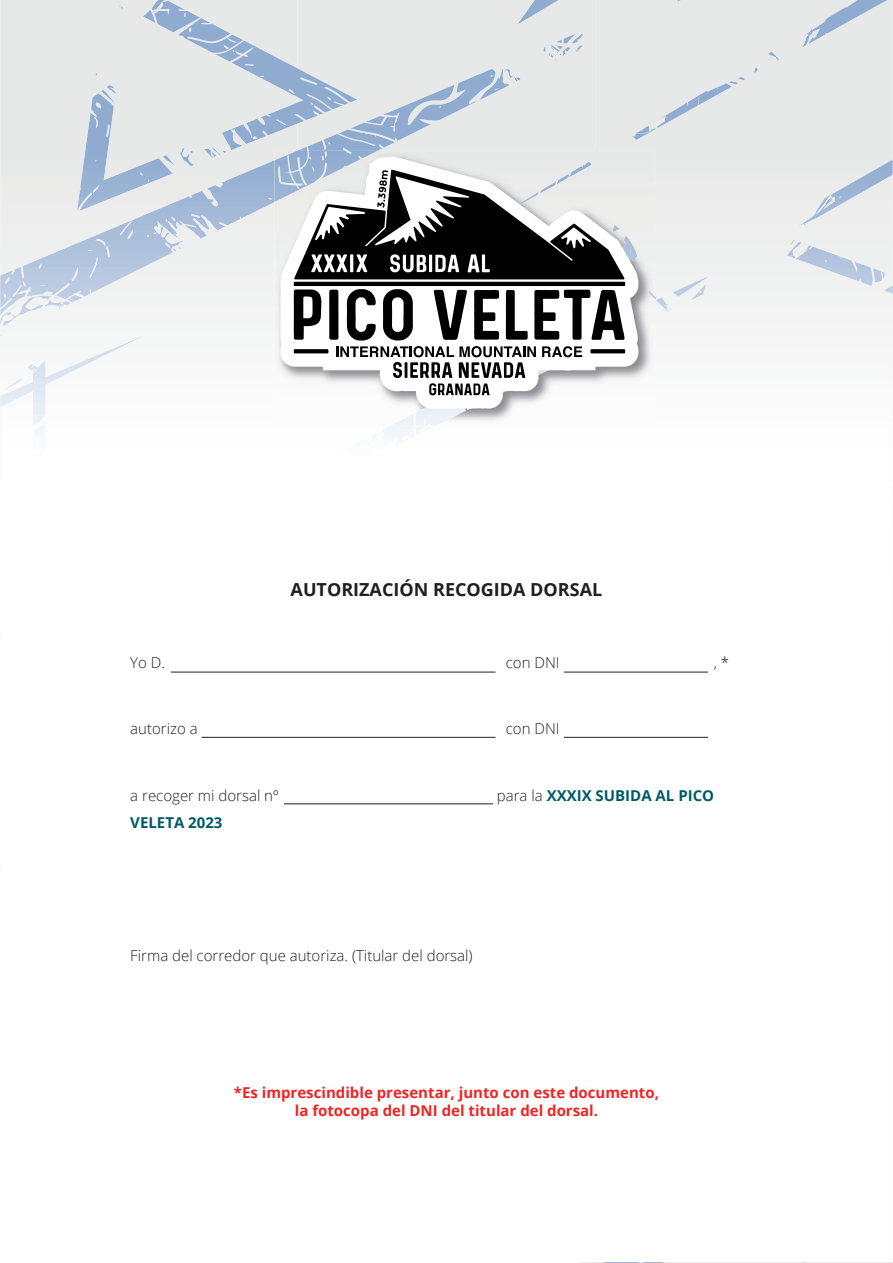
<style>
.page{position:relative;width:893px;height:1263px;background:#fff}
.page>*{position:absolute;margin:0;border:0;box-sizing:border-box;transform-origin:0 0}
.t1{font:700 18px "Open Sans";color:#231f20}
.t2{font:300 15px "Open Sans";color:#231f20}
.t3{font:700 15px/18px "Open Sans";color:#ee2524;text-align:center}
.t4{font:700 15px "Open Sans";color:#005a68}
.s1{font-weight:300;color:#231f20}
</style>
<div class="page">
<svg style="left:603px;top:1262px;width:61px;height:1px"></svg>
<svg style="left:803px;top:1262px;width:15px;height:1px"></svg>
<img style="left:873px;top:268px;width:9px;height:14px">
<img style="left:798px;top:160px;width:95px;height:66px">
<img style="left:796px;top:245px;width:77px;height:41px">
<svg style="left:882px;top:272px;width:3px;height:7px"></svg>
<img style="left:787px;top:242px;width:14px;height:16px">
<svg style="left:884px;top:285px;width:9px;height:9px"></svg>
<img style="left:32px;top:430px;width:9px;height:22px">
<img style="left:215px;top:41px;width:142px;height:88px">
<svg style="left:119px;top:6px;width:4px;height:3px"></svg>
<img style="left:77px;top:93px;width:96px;height:36px">
<img style="left:178px;top:18px;width:65px;height:35px">
<svg style="left:101px;top:85px;width:15px;height:18px"></svg>
<img style="left:151px;top:0;width:49px;height:32px">
<svg style="left:143px;top:10px;width:12px;height:13px"></svg>
<img style="left:378px;top:738px;width:68px;height:67px">
<img style="left:472px;top:671px;width:17px;height:1px">
<img style="left:351px;top:69px;width:144px;height:72px">
<img style="left:366px;top:116px;width:19px;height:8px">
<img style="left:0;top:129px;width:395px;height:186px">
<img style="left:3px;top:296px;width:49px;height:30px">
<img style="left:479px;top:68px;width:30px;height:32px">
<svg style="left:53px;top:295px;width:29px;height:14px"></svg>
<img style="left:44px;top:300px;width:27px;height:7px">
<svg style="left:7px;top:312px;width:5px;height:3px"></svg>
<svg style="left:543px;top:34px;width:40px;height:27px"></svg>
<svg style="left:504px;top:69px;width:17px;height:14px"></svg>
<img style="left:673px;top:277px;width:34px;height:20px">
<img style="left:690px;top:284px;width:16px;height:16px">
<img style="left:656px;top:297px;width:13px;height:15px">
<svg style="left:668px;top:307px;width:4px;height:3px"></svg>
<img style="left:657px;top:83px;width:75px;height:45px">
<img style="left:632px;top:125px;width:24px;height:15px">
<svg style="left:767px;top:52px;width:13px;height:9px"></svg>
<svg style="left:729px;top:77px;width:17px;height:8px"></svg>
<svg style="left:754px;top:67px;width:4px;height:7px"></svg>
<img style="left:802px;top:0;width:85px;height:47px">
<img style="left:0;top:335px;width:146px;height:90px">
<img style="left:517px;top:0;width:42px;height:25px">
<hr style="left:171px;top:672px;width:324px;height:1px;background:#231f20">
<hr style="left:564px;top:672px;width:144px;height:1px;background:#231f20">
<hr style="left:202px;top:737px;width:293px;height:1px;background:#231f20">
<hr style="left:284px;top:803px;width:209px;height:1px;background:#231f20">
<hr style="left:564px;top:737px;width:144px;height:1px;background:#231f20">
<img style="left:274px;top:150px;width:381px;height:263px">
<img style="left:274px;top:150px;width:105px;height:52px">
<img style="left:416px;top:409px;width:201px;height:16px">
<svg style="left:648px;top:290px;width:9px;height:10px"></svg>
<svg style="left:280px;top:156px;width:358px;height:253px"></svg>
<svg style="left:294px;top:289px;width:27px;height:51px"></svg>
<hr style="left:294px;top:282px;width:331px;height:4px;background:#000001">
<svg style="left:329px;top:289px;width:295px;height:106px"></svg>
<svg style="left:590px;top:349px;width:35px;height:4px"></svg>
<svg style="left:294px;top:349px;width:34px;height:4px"></svg>
<svg style="left:294px;top:170px;width:331px;height:109px"></svg>
<p class="t1" style="left:291px;top:576px;width:313px">AUTORIZACIÓN RECOGIDA DORSAL</p>
<p class="t2" style="left:130px;top:652px;width:36px">Yo D.</p>
<p class="t2" style="left:506px;top:652px;width:55px">con DNI</p>
<p class="t2" style="left:130px;top:718px;width:69px">autorizo a</p>
<p class="t2" style="left:506px;top:718px;width:55px">con DNI</p>
<p class="t2" style="left:714px;top:652px;width:17px">, *</p>
<p class="t2" style="left:130px;top:785px;width:150px">a recoger mi dorsal nº</p>
<p class="t4" style="left:497px;top:785px;width:219px"><span class="s1">para la</span> XXXIX SUBIDA AL PICO</p>
<p class="t4" style="left:130px;top:811px;width:94px">VELETA 2023</p>
<p class="t2" style="left:130px;top:945px;width:344px">Firma del corredor que autoriza. (Titular del dorsal)</p>
<p class="t3" style="left:234px;top:1084px;width:427px">*Es imprescindible presentar, junto con este documento, la fotocopa del DNI del titular del dorsal.</p>
</div>
